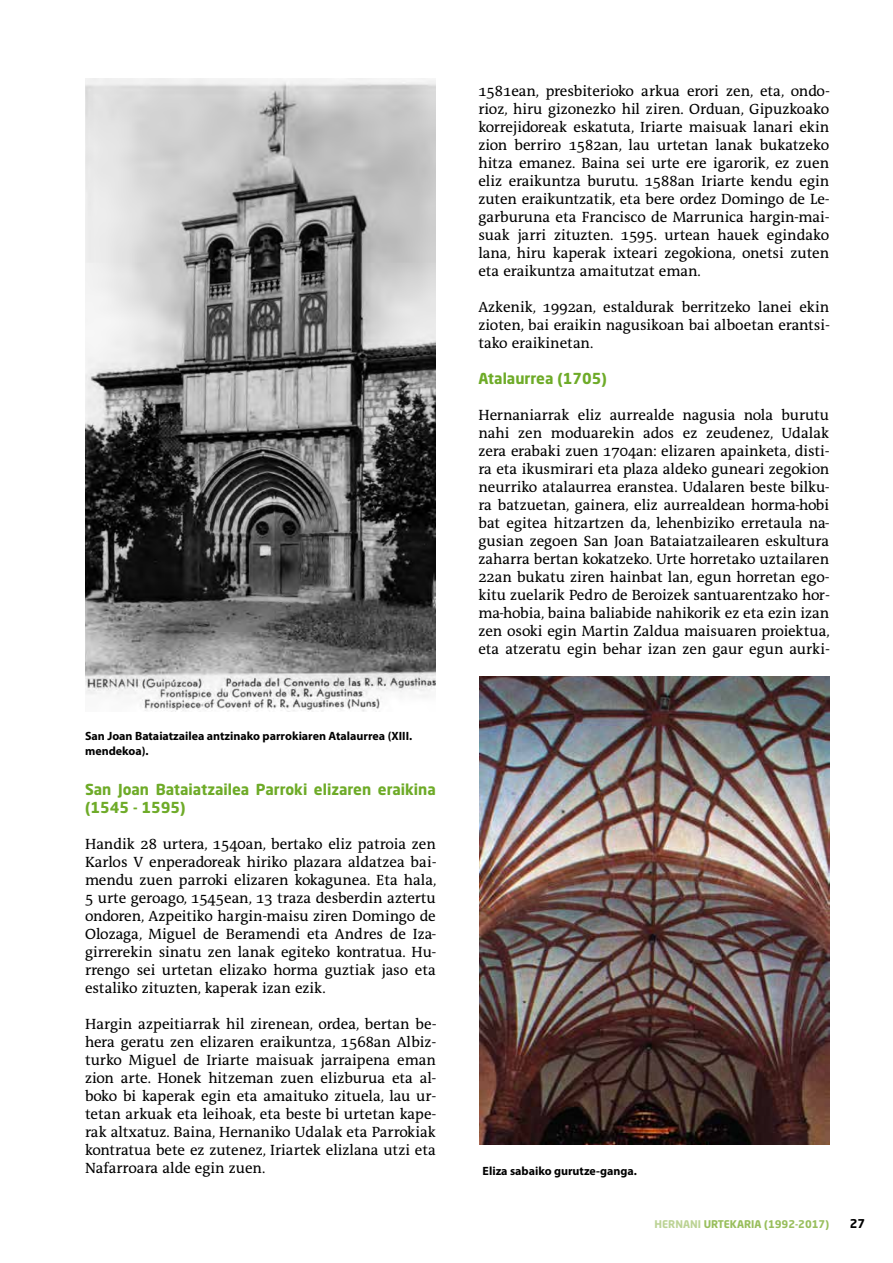
<style>
.page{position:relative;width:893px;height:1263px;background:#fff}
.page>*{position:absolute;margin:0;border:0;box-sizing:border-box;transform-origin:0 0}
.t1{font:15px/18px "The Antiqua Sun";color:#000;text-align:justify}
.t2{font:700 15px/18px "Neo Sans W1 G";color:#6eab28}
.t3{font:700 12px/14.4px "Myriad Pro";color:#000}
.t4{font:700 12px "Neo Sans W1 G";color:#000}
.t5{font:700 10.5px "Neo Sans W1 G";color:#98be5c}
.s1{color:#bcd395}
</style>
<div class="page">
<img style="left:85px;top:79px;width:351px;height:632px">
<img style="left:479px;top:676px;width:350px;height:469px">
<p class="t3" style="left:85px;top:728px;width:329px">San Joan Bataiatzailea antzinako parrokiaren Atalaurrea (XIII. mendekoa).</p>
<p class="t2" style="left:85px;top:780px;width:352px">San Joan Bataiatzailea Parroki elizaren eraikina (1545 - 1595)</p>
<p class="t1" style="left:85px;top:835px;width:353px">Handik 28 urtera, 1540an, bertako eliz patroia zen Karlos V enperadoreak hiriko plazara aldatzea bai&shy;mendu zuen parroki elizaren kokagunea. Eta hala, 5 urte geroago, 1545ean, 13 traza desberdin aztertu ondoren, Azpeitiko hargin-maisu ziren Domingo de Olozaga, Miguel de Beramendi eta Andres de Iza&shy;girrerekin sinatu zen lanak egiteko kontratua. Hu&shy;rrengo sei urtetan elizako horma guztiak jaso eta estaliko zituzten, kaperak izan ezik.</p>
<p class="t1" style="left:85px;top:1015px;width:352px">Hargin azpeitiarrak hil zirenean, ordea, bertan be&shy;hera geratu zen elizaren eraikuntza, 1568an Albiz&shy;turko Miguel de Iriarte maisuak jarraipena eman zion arte. Honek hitzeman zuen elizburua eta al&shy;boko bi kaperak egin eta amaituko zituela, lau ur&shy;tetan arkuak eta leihoak, eta beste bi urtetan kape&shy;rak altxatuz. Baina, Hernaniko Udalak eta Parrokiak kontratua bete ez zutenez, Iriartek elizlana utzi eta Nafarroara alde egin zuen.</p>
<p class="t1" style="left:478px;top:83px;width:352px">1581ean, presbiterioko arkua erori zen, eta, ondo&shy;rioz, hiru gizonezko hil ziren. Orduan, Gipuzkoako korrejidoreak eskatuta, Iriarte maisuak lanari ekin zion berriro 1582an, lau urtetan lanak bukatzeko hitza emanez. Baina sei urte ere igarorik, ez zuen eliz eraikuntza burutu. 1588an Iriarte kendu egin zuten eraikuntzatik, eta bere ordez Domingo de Le&shy;garburuna eta Francisco de Marrunica hargin-mai&shy;suak jarri zituzten. 1595. urtean hauek egindako lana, hiru kaperak ixteari zegokiona, onetsi zuten eta eraikuntza amaitutzat eman.</p>
<p class="t1" style="left:478px;top:299px;width:352px">Azkenik, 1992an, estaldurak berritzeko lanei ekin zioten, bai eraikin nagusikoan bai alboetan erantsi&shy;tako eraikinetan.</p>
<p class="t2" style="left:478px;top:369px;width:130px">Atalaurrea (1705)</p>
<p class="t1" style="left:478px;top:407px;width:353px">Hernaniarrak eliz aurrealde nagusia nola burutu nahi zen moduarekin ados ez zeudenez, Udalak zera erabaki zuen 1704an: elizaren apainketa, disti&shy;ra eta ikusmirari eta plaza aldeko guneari zegokion neurriko atalaurrea eranstea. Udalaren beste bilku&shy;ra batzuetan, gainera, eliz aurrealdean horma-hobi bat egitea hitzartzen da, lehenbiziko erretaula na&shy;gusian zegoen San Joan Bataiatzailearen eskultura zaharra bertan kokatzeko. Urte horretako uztailaren 22an bukatu ziren hainbat lan, egun horretan ego&shy;kitu zuelarik Pedro de Beroizek santuarentzako hor&shy;ma-hobia, baina baliabide nahikorik ez eta ezin izan zen osoki egin Martin Zaldua maisuaren proiektua, eta atzeratu egin behar izan zen gaur egun aurki-</p>
<p class="t3" style="left:483px;top:1163px;width:156px">Eliza sabaiko gurutze-ganga.</p>
<p class="t5" style="left:654px;top:1217px;width:176px"><span class="s1">HERNANI</span> URTEKARIA (1992-2017)</p>
<p class="t4" style="left:850px;top:1215px;width:17px">27</p>
</div>
